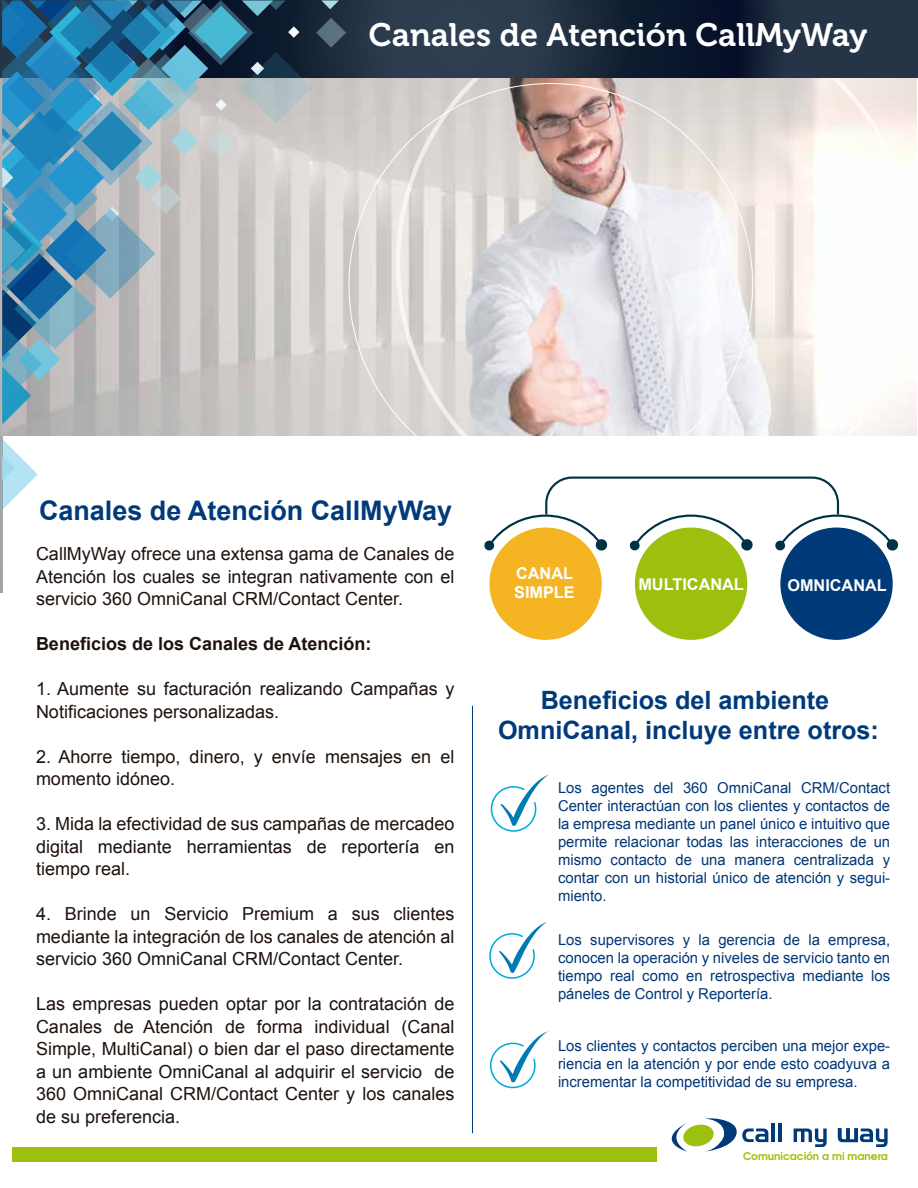
<style>
.page{position:relative;width:918px;height:1188px;background:#fff}
.page>*{position:absolute;margin:0;border:0;box-sizing:border-box;transform-origin:0 0}
.t1{font:32.25px "Museo 700";color:#fff}
.t2{font:700 27px "Arial";color:#003a79}
.t3{font:700 25.2px/30.3px "Arial";color:#003a79;text-align:center}
.t4{font:18px/22.5px "Arial";color:#1e120d;text-align:justify}
.t5{font:700 18px "Arial";color:#1e120d}
.t6{font:700 16.35px/19.5px "Arial";color:#fff}
.t7{font:15px/18px "Arial";color:#003777;text-align:justify}
.t8{font:700 10.5px "Te X Gyre Adventor";color:#9dc00e}
</style>
<div class="page">
<img style="left:0;top:78px;width:916px;height:514px">
<div style="left:3px;top:437px;width:913px;height:745px;background:#fff"></div>
<hr style="left:771px;top:1124px;width:4px;height:18px;background:#003a79">
<hr style="left:778px;top:1124px;width:3px;height:18px;background:#003a79">
<svg style="left:794px;top:1129px;width:33px;height:18px"></svg>
<svg style="left:671px;top:1118px;width:97px;height:34px"></svg>
<svg style="left:838px;top:1128px;width:50px;height:19px"></svg>
<svg style="left:0;top:0;width:918px;height:78px;background:#1f2d41"></svg>
<div style="left:12px;top:1147px;width:645px;height:14px;background:#9dc00e"></div>
<svg style="left:2px;top:0;width:344px;height:424px;background:#8ca7b6"></svg>
<svg style="left:2px;top:439px;width:36px;height:71px"></svg>
<svg style="left:484px;top:477px;width:415px;height:163px"></svg>
<hr style="left:472px;top:706px;width:1px;height:427px;background:#003a79">
<svg style="left:490px;top:775px;width:59px;height:57px"></svg>
<svg style="left:489px;top:922px;width:58px;height:57px"></svg>
<svg style="left:490px;top:1031px;width:58px;height:58px"></svg>
<h1 class="t1" style="left:369px;top:16px;width:500px">Canales de Atención CallMyWay</h1>
<h2 class="t2" style="left:39px;top:493px;width:415px">Canales de Atención CallMyWay</h2>
<p class="t4" style="left:36px;top:543px;width:420px">CallMyWay ofrece una extensa gama de Canales de Atención los cuales se integran nativamente con el servicio 360 OmniCanal CRM/Contact Center.</p>
<p class="t5" style="left:36px;top:632px;width:337px">Beneficios de los Canales de Atención:</p>
<p class="t4" style="left:36px;top:678px;width:420px">1. Aumente su facturación realizando Campañas y<br>Notificaciones personalizadas.</p>
<p class="t4" style="left:36px;top:745px;width:420px">2. Ahorre tiempo, dinero, y envíe mensajes en el momento idóneo.</p>
<p class="t4" style="left:36px;top:813px;width:420px">3. Mida la efectividad de sus campañas de mercadeo digital mediante herramientas de reportería en tiempo real.</p>
<p class="t4" style="left:36px;top:903px;width:420px">4. Brinde un Servicio Premium a sus clientes mediante la integración de los canales de atención al servicio 360 OmniCanal CRM/Contact Center.</p>
<p class="t4" style="left:36px;top:993px;width:420px">Las empresas pueden optar por la contratación de Canales de Atención de forma individual (Canal Simple, MultiCanal) o bien dar el paso directamente a un ambiente OmniCanal al adquirir el servicio de 360 OmniCanal CRM/Contact Center y los canales de su preferencia.</p>
<p class="t6" style="left:514px;top:564px;width:62px">CANAL<br>SIMPLE</p>
<p class="t6" style="left:638px;top:575px;width:107px">MULTICANAL</p>
<p class="t6" style="left:787px;top:576px;width:101px">OMNICANAL</p>
<h3 class="t3" style="left:498px;top:685px;width:383px">Beneficios del ambiente<br>OmniCanal, incluye entre otros:</h3>
<p class="t7" style="left:558px;top:779px;width:334px">Los agentes del 360 OmniCanal CRM/Contact Center interactúan con los clientes y contactos de la empresa mediante un panel único e intuitivo que permite relacionar todas las interacciones de un mismo contacto de una manera centralizada y contar con un historial único de atención y segui&shy;miento.</p>
<p class="t7" style="left:558px;top:931px;width:334px">Los supervisores y la gerencia de la empresa, conocen la operación y niveles de servicio tanto en tiempo real como en retrospectiva mediante los páneles de Control y Reportería.</p>
<p class="t7" style="left:558px;top:1037px;width:334px">Los clientes y contactos perciben una mejor expe&shy;riencia en la atención y por ende esto coadyuva a incrementar la competitividad de su empresa.</p>
<p class="t8" style="left:743px;top:1147px;width:146px">Comunicación a mi manera</p>
</div>
